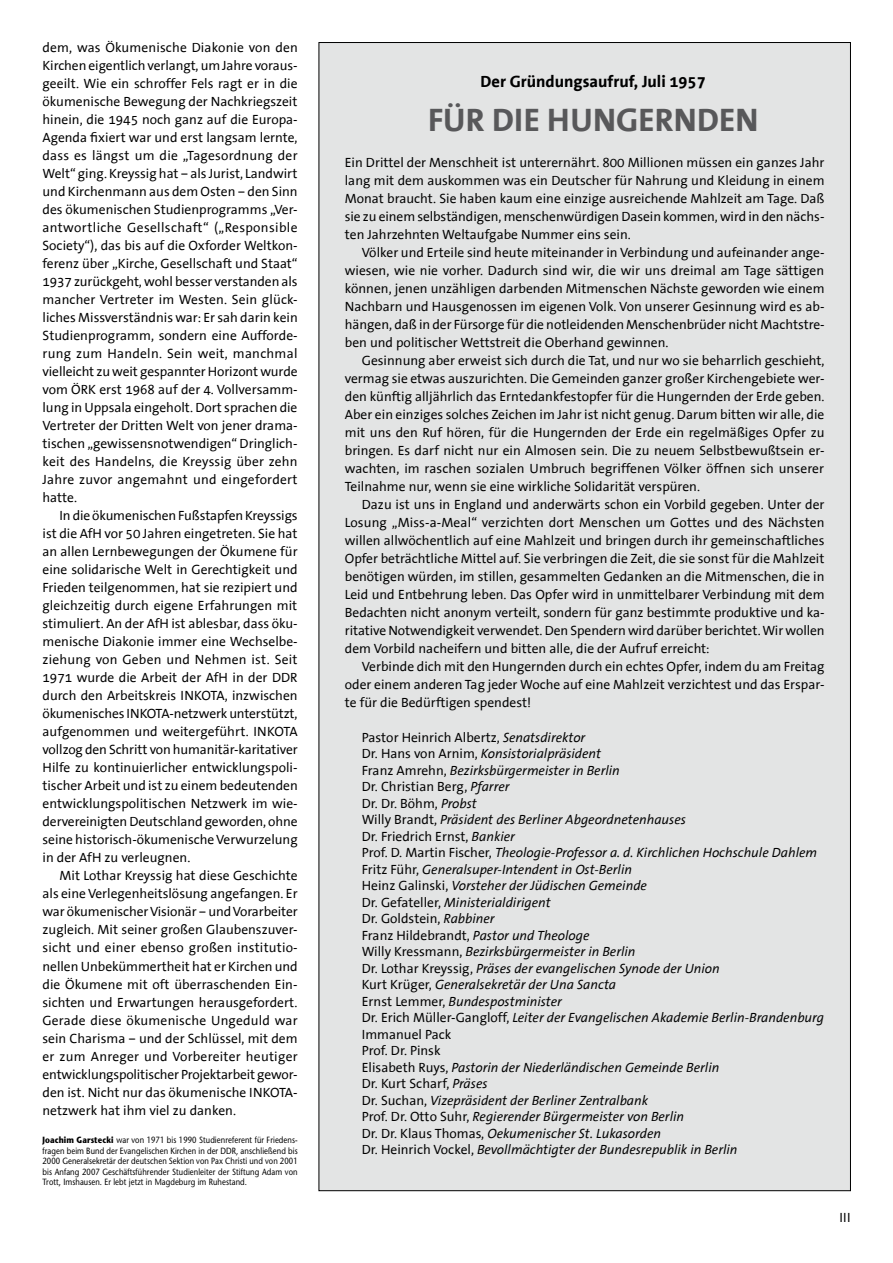
<style>
.page{position:relative;width:893px;height:1263px;background:#fff}
.page>*{position:absolute;margin:0;border:0;box-sizing:border-box;transform-origin:0 0}
.t1{font:700 33px "The Sans Office";letter-spacing:.015em;color:#58585a}
.t2{font:700 16.5px "The Sans Office";color:#000}
.t3{font:13.5px/18px "The Sans Office";color:#000;text-align:justify}
.t4{font:italic 13.5px/16.5px "The Sans Office";color:#000}
.t5{font:9px/10.5px "Stone Sans";letter-spacing:.01em;color:#000;text-align:justify;scale:.85 1}
.s1{font-weight:700}
.s2{font-style:normal}
</style>
<div class="page">
<div style="left:319px;top:43px;width:531px;height:1148px;background:#e3e4e4"></div>
<p class="t3" style="left:43px;top:39px;width:257px">dem, was Ökumenische Diakonie von den Kirchen eigentlich verlangt, um Jahre voraus&shy;geeilt. Wie ein schroffer Fels ragt er in die ökumenische Bewegung der Nachkriegszeit hinein, die 1945 noch ganz auf die Europa-Agenda fixiert war und erst langsam lernte, dass es längst um die „Tagesordnung der Welt“ ging. Kreyssig hat – als Jurist, Landwirt und Kirchenmann aus dem Osten – den Sinn des ökumenischen Studienprogramms „Ver&shy;antwortliche Gesellschaft“ („Responsible Society“), das bis auf die Oxforder Weltkon&shy;ferenz über „Kirche, Gesellschaft und Staat“ 1937 zurückgeht, wohl besser verstanden als mancher Vertreter im Westen. Sein glück&shy;liches Missverständnis war: Er sah darin kein Studienprogramm, sondern eine Aufforde&shy;rung zum Handeln. Sein weit, manchmal vielleicht zu weit gespannter Horizont wurde vom ÖRK erst 1968 auf der 4. Vollversamm&shy;lung in Uppsala eingeholt. Dort sprachen die Vertreter der Dritten Welt von jener drama&shy;tischen „gewissensnotwendigen“ Dringlich&shy;keit des Handelns, die Kreyssig über zehn Jahre zuvor angemahnt und eingefordert hatte.</p>
<p class="t3" style="left:43px;top:507px;width:257px;text-indent:17px">I n die ökumenischen Fußstapfen Kreyssigs ist die AfH vor 50 Jahren eingetreten. Sie hat an allen Lernbewegungen der Ökumene für eine solidarische Welt in Gerechtigkeit und Frieden teilgenommen, hat sie rezipiert und gleichzeitig durch eigene Erfahrungen mit stimuliert. An der AfH ist ablesbar, dass öku&shy;menische Diakonie immer eine Wechselbe&shy;ziehung von Geben und Nehmen ist. Seit 1971 wurde die Arbeit der AfH in der DDR durch den Arbeitskreis INKOTA, inzwischen ökumenisches INKOTA-netzwerk unterstützt, aufgenommen und weitergeführt. INKOTA vollzog den Schritt von humanitär-karitativer Hilfe zu kontinuierlicher entwicklungspoli&shy;tischer Arbeit und ist zu einem bedeutenden entwicklungspolitischen Netzwerk im wie&shy;dervereinigten Deutschland geworden, ohne seine historisch-ökumenische Verwurzelung in der AfH zu verleugnen.</p>
<p class="t3" style="left:43px;top:867px;width:257px;text-indent:17px">Mit Lothar Kreyssig hat diese Geschichte als eine Verlegenheitslösung angefangen. Er war ökumenischer Visionär – und Vorarbeiter zugleich. Mit seiner großen Glaubenszuver&shy;sicht und einer ebenso großen institutio&shy;nellen Unbekümmertheit hat er Kirchen und die Ökumene mit oft überraschenden Ein&shy;sichten und Erwartungen herausgefordert.<br>Gerade diese ökumenische Ungeduld war sein Charisma – und der Schlüssel, mit dem er zum Anreger und Vorbereiter heutiger entwicklungspolitischer Projektarbeit gewor&shy;den ist. Nicht nur das ökumenische INKOTA&shy;netzwerk hat ihm viel zu danken.</p>
<p class="t5" style="left:43px;top:1134px;width:302px"><span class="s1">Joachim Garstecki</span> war von 1971 bis 1990 Studienreferent für Friedens&shy;fragen beim Bund der Evangelischen Kirchen in der DDR, anschließend bis 2000 Generalsekretär der deutschen Sektion von Pax Christi und von 2001 bis Anfang 2007 Geschäftsführender Studienleiter der Stiftung Adam von Trott, Imshausen. Er lebt jetzt in Magdeburg im Ruhestand.</p>
<p class="t2" style="left:481px;top:72px;width:227px">Der Gründungsaufruf, Juli 1957</p>
<h1 class="t1" style="left:428px;top:103px;width:332px">Für die Hungernden</h1>
<p class="t3" style="left:345px;top:154px;width:481px">Ein Drittel der Menschheit ist unterernährt. 800 Millionen müssen ein ganzes Jahr lang mit dem auskommen was ein Deutscher für Nahrung und Kleidung in einem Monat braucht. Sie haben kaum eine einzige ausreichende Mahlzeit am Tage. Daß sie zu einem selbständigen, menschenwürdigen Dasein kommen, wird in den nächs&shy;ten Jahrzehnten Weltaufgabe Nummer eins sein.</p>
<p class="t3" style="left:345px;top:244px;width:481px;text-indent:17px">Völker und Erteile sind heute miteinander in Verbindung und aufeinander ange&shy;wiesen, wie nie vorher. Dadurch sind wir, die wir uns dreimal am Tage sättigen können, jenen unzähligen darbenden Mitmenschen Nächste geworden wie einem Nachbarn und Hausgenossen im eigenen Volk. Von unserer Gesinnung wird es ab&shy;hängen, daß in der Fürsorge für die notleidenden Menschenbrüder nicht Machtstre&shy;ben und politischer Wettstreit die Oberhand gewinnen.</p>
<p class="t3" style="left:345px;top:352px;width:481px;text-indent:17px">Gesinnung aber erweist sich durch die Tat, und nur wo sie beharrlich geschieht, vermag sie etwas auszurichten. Die Gemeinden ganzer großer Kirchengebiete wer&shy;den künftig alljährlich das Erntedankfestopfer für die Hungernden der Erde geben.<br>Aber ein einziges solches Zeichen im Jahr ist nicht genug. Darum bitten wir alle, die mit uns den Ruf hören, für die Hungernden der Erde ein regelmäßiges Opfer zu bringen. Es darf nicht nur ein Almosen sein. Die zu neuem Selbstbewußtsein er&shy;wachten, im raschen sozialen Umbruch begriffenen Völker öffnen sich unserer Teilnahme nur, wenn sie eine wirkliche Solidarität verspüren.</p>
<p class="t3" style="left:345px;top:496px;width:481px;text-indent:17px">Dazu ist uns in England und anderwärts schon ein Vorbild gegeben. Unter der Losung „Miss-a-Meal“ verzichten dort Menschen um Gottes und des Nächsten willen allwöchentlich auf eine Mahlzeit und bringen durch ihr gemeinschaftliches Opfer beträchtliche Mittel auf. Sie verbringen die Zeit, die sie sonst für die Mahlzeit benötigen würden, im stillen, gesammelten Gedanken an die Mitmenschen, die in Leid und Entbehrung leben. Das Opfer wird in unmittelbarer Verbindung mit dem Bedachten nicht anonym verteilt, sondern für ganz bestimmte produktive und ka&shy;ritative Notwendigkeit verwendet. Den Spendern wird darüber berichtet. Wir wollen dem Vorbild nacheifern und bitten alle, die der Aufruf erreicht:</p>
<p class="t3" style="left:345px;top:658px;width:481px;text-indent:17px">Verbinde dich mit den Hungernden durch ein echtes Opfer, indem du am Freitag oder einem anderen Tag jeder Woche auf eine Mahlzeit verzichtest und das Erspar&shy;te für die Bedürftigen spendest!</p>
<p class="t4" style="left:362px;top:729px;width:464px"><span class="s2">Pastor Heinrich Albertz,</span> Senatsdirektor<br><span class="s2">Dr. Hans von Arnim,</span> Konsistorialpräsident<br><span class="s2">Franz Amrehn,</span> Bezirksbürgermeister in Berlin<br><span class="s2">Dr. Christian Berg,</span> Pfarrer<br><span class="s2">Dr. Dr. Böhm,</span> Probst<br><span class="s2">Willy Brandt,</span> Präsident des Berliner Abgeordnetenhauses<br><span class="s2">Dr. Friedrich Ernst,</span> Bankier<br><span class="s2">Prof. D. Martin Fischer,</span> Theologie-Professor a. d. Kirchlichen Hochschule Dahlem <span class="s2">Fritz Führ,</span> Generalsuper-Intendent in Ost-Berlin<br><span class="s2">Heinz Galinski,</span> Vorsteher der Jüdischen Gemeinde<br><span class="s2">Dr. Gefateller,</span> Ministerialdirigent<br><span class="s2">Dr. Goldstein,</span> Rabbiner<br><span class="s2">Franz Hildebrandt,</span> Pastor und Theologe<br><span class="s2">Willy Kressmann,</span> Bezirksbürgermeister in Berlin<br><span class="s2">Dr. Lothar Kreyssig,</span> Präses der evangelischen Synode der Union<br><span class="s2">Kurt Krüger,</span> Generalsekretär der Una Sancta<br><span class="s2">Ernst Lemmer,</span> Bundespostminister<br><span class="s2">Dr. Erich Müller-Gangloff,</span> Leiter der Evangelischen Akademie Berlin-Brandenburg <span class="s2">I mmanuel Pack<br>Prof. Dr. Pinsk<br>Elisabeth Ruys,</span> Pastorin der Niederländischen Gemeinde Berlin<br><span class="s2">Dr. Kurt Scharf,</span> Präses<br><span class="s2">Dr. Suchan,</span> Vizepräsident der Berliner Zentralbank<br><span class="s2">Prof. Dr. Otto Suhr,</span> Regierender Bürgermeister von Berlin<br><span class="s2">Dr. Dr. Klaus Thomas,</span> Oekumenischer St. Lukasorden<br><span class="s2">Dr. Heinrich Vockel,</span> Bevollmächtigter der Bundesrepublik in Berlin</p>
<p class="t3" style="left:839px;top:1209px;width:4px">III</p>
</div>
